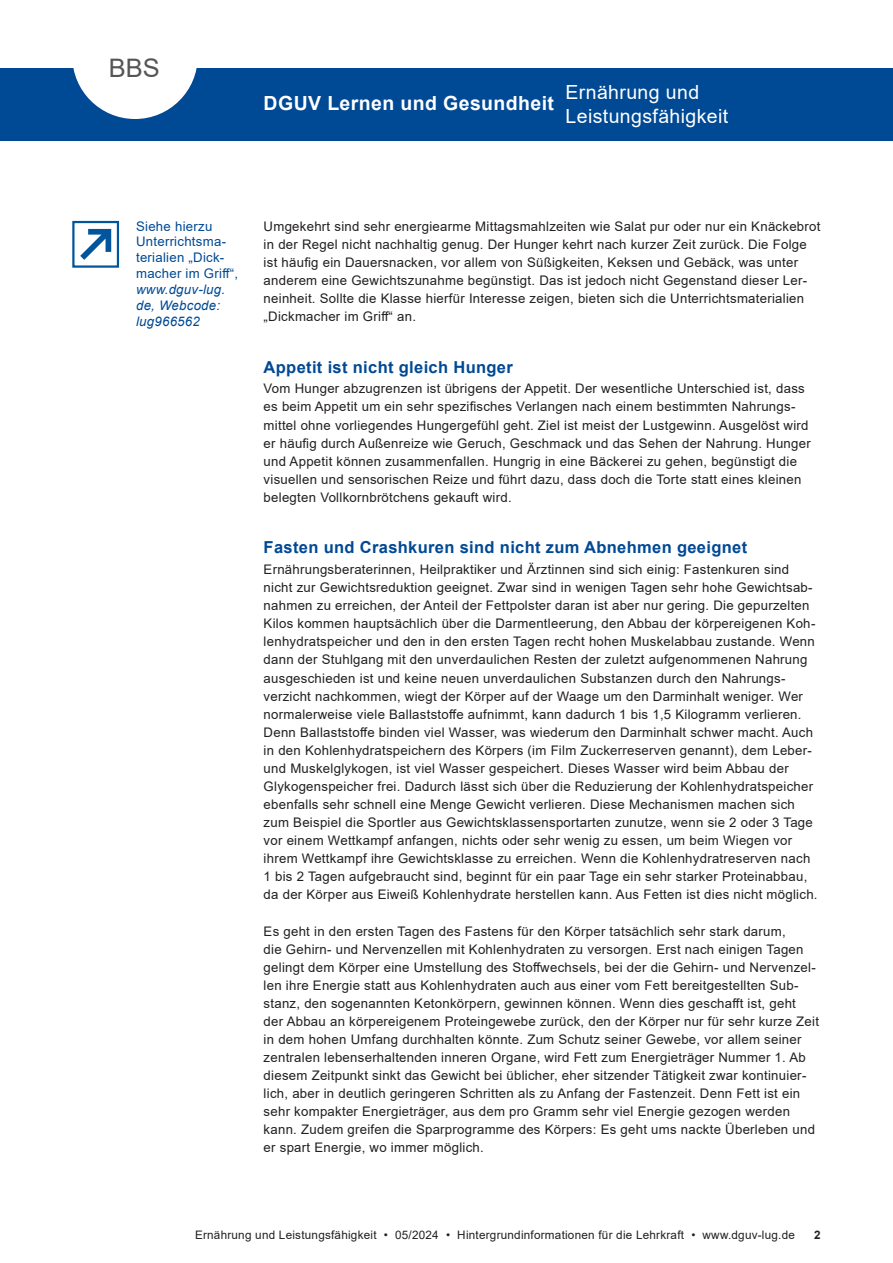
<style>
.page{position:relative;width:893px;height:1263px;background:#fff}
.page>*{position:absolute;margin:0;border:0;box-sizing:border-box;transform-origin:0 0}
.t1{font:25.5px "Arial";color:#555}
.t2{font:19.5px/23.4px "Arial";letter-spacing:.02em;color:#fff}
.t3{font:700 19.5px "Arial";letter-spacing:.02em;color:#fff}
.Zwischenueberschrift{font:700 16.5px "Arial";letter-spacing:.02em;color:#004994}
.Fliesstext{font:13.2px/18px "Arial";letter-spacing:.02em;color:#231f20}
.hinweis_links{font:13.2px/15.9px "Arial";letter-spacing:.02em;color:#004994}
.t4{font:11.7px "Arial";letter-spacing:.02em;color:#231f20}
.t5{font:700 11.7px "Arial";color:#231f20}
.s1{font-style:italic}
</style>
<div class="page">
<div style="left:0;top:68px;width:893px;height:72px;background:#004994"></div>
<svg style="left:73px;top:68px;width:124px;height:51px"></svg>
<div style="left:72px;top:221px;width:47px;height:47px;border:2px solid #01559c"></div>
<svg style="left:80px;top:229px;width:31px;height:31px"></svg>
<h1 class="t1" style="left:109px;top:50px;width:53px">BBS</h1>
<h2 class="t3" style="left:264px;top:89px;width:292px">DGUV Lernen und Gesundheit</h2>
<h2 class="t2" style="left:566px;top:81px;width:164px">Ernährung und<br>Leistungsfähigkeit</h2>
<p class="hinweis_links" style="left:136px;top:218px;width:103px">Siehe hierzu<br>Unterrichtsma&shy;terialien „Dick&shy;macher im Griff“, <span class="s1">www.dguv-lug. de, Webcode: lug966562</span></p>
<p class="Fliesstext" style="left:264px;top:217px;width:558px">Umgekehrt sind sehr energiearme Mittagsmahlzeiten wie Salat pur oder nur ein Knäckebrot in der Regel nicht nachhaltig genug. Der Hunger kehrt nach kurzer Zeit zurück. Die Folge ist häufig ein Dauersnacken, vor allem von Süßigkeiten, Keksen und Gebäck, was unter anderem eine Gewichtszunahme begünstigt. Das ist jedoch nicht Gegenstand dieser Ler&shy;neinheit. Sollte die Klasse hierfür Interesse zeigen, bieten sich die Unterrichtsmaterialien „Dickmacher im Griff“ an.</p>
<p class="Zwischenueberschrift" style="left:264px;top:355px;width:251px">Appetit ist nicht gleich Hunger</p>
<p class="Fliesstext" style="left:264px;top:380px;width:549px">Vom Hunger abzugrenzen ist übrigens der Appetit. Der wesentliche Unterschied ist, dass es beim Appetit um ein sehr spezifisches Verlangen nach einem bestimmten Nahrungs&shy;mittel ohne vorliegendes Hungergefühl geht. Ziel ist meist der Lustgewinn. Ausgelöst wird er häufig durch Außenreize wie Geruch, Geschmack und das Sehen der Nahrung. Hunger und Appetit können zusammenfallen. Hungrig in eine Bäckerei zu gehen, begünstigt die visuellen und sensorischen Reize und führt dazu, dass doch die Torte statt eines kleinen belegten Vollkornbrötchens gekauft wird.</p>
<p class="Zwischenueberschrift" style="left:264px;top:536px;width:485px">Fasten und Crashkuren sind nicht zum Abnehmen geeignet</p>
<p class="Fliesstext" style="left:264px;top:560px;width:555px">Ernährungsberaterinnen, Heilpraktiker und Ärztinnen sind sich einig: Fastenkuren sind nicht zur Gewichtsreduktion geeignet. Zwar sind in wenigen Tagen sehr hohe Gewichtsab&shy;nahmen zu erreichen, der Anteil der Fettpolster daran ist aber nur gering. Die gepurzelten Kilos kommen hauptsächlich über die Darmentleerung, den Abbau der körpereigenen Koh&shy;lenhydratspeicher und den in den ersten Tagen recht hohen Muskelabbau zustande. Wenn dann der Stuhlgang mit den unverdaulichen Resten der zuletzt aufgenommenen Nahrung ausgeschieden ist und keine neuen unverdaulichen Substanzen durch den Nahrungs&shy;verzicht nachkommen, wiegt der Körper auf der Waage um den Darminhalt weniger. Wer normalerweise viele Ballaststoffe aufnimmt, kann dadurch 1 bis 1,5 Kilogramm verlieren.<br>Denn Ballaststoffe binden viel Wasser, was wiederum den Darminhalt schwer macht. Auch in den Kohlenhydratspeichern des Körpers (im Film Zuckerreserven genannt), dem Leber&shy;und Muskelglykogen, ist viel Wasser gespeichert. Dieses Wasser wird beim Abbau der Glykogenspeicher frei. Dadurch lässt sich über die Reduzierung der Kohlenhydratspeicher ebenfalls sehr schnell eine Menge Gewicht verlieren. Diese Mechanismen machen sich zum Beispiel die Sportler aus Gewichtsklassensportarten zunutze, wenn sie 2 oder 3 Tage vor einem Wettkampf anfangen, nichts oder sehr wenig zu essen, um beim Wiegen vor ihrem Wettkampf ihre Gewichtsklasse zu erreichen. Wenn die Kohlenhydratreserven nach 1 bis 2 Tagen aufgebraucht sind, beginnt für ein paar Tage ein sehr starker Proteinabbau, da der Körper aus Eiweiß Kohlenhydrate herstellen kann. Aus Fetten ist dies nicht möglich.</p>
<p class="Fliesstext" style="left:264px;top:922px;width:557px">Es geht in den ersten Tagen des Fastens für den Körper tatsächlich sehr stark darum,<br>die Gehirn- und Nervenzellen mit Kohlenhydraten zu versorgen. Erst nach einigen Tagen gelingt dem Körper eine Umstellung des Stoffwechsels, bei der die Gehirn- und Nervenzel&shy;len ihre Energie statt aus Kohlenhydraten auch aus einer vom Fett bereitgestellten Sub&shy;stanz, den sogenannten Ketonkörpern, gewinnen können. Wenn dies geschafft ist, geht<br>der Abbau an körpereigenem Proteingewebe zurück, den der Körper nur für sehr kurze Zeit in dem hohen Umfang durchhalten könnte. Zum Schutz seiner Gewebe, vor allem seiner zentralen lebenserhaltenden inneren Organe, wird Fett zum Energieträger Nummer 1. Ab diesem Zeitpunkt sinkt das Gewicht bei üblicher, eher sitzender Tätigkeit zwar kontinuier&shy;lich, aber in deutlich geringeren Schritten als zu Anfang der Fastenzeit. Denn Fett ist ein sehr kompakter Energieträger, aus dem pro Gramm sehr viel Energie gezogen werden kann. Zudem greifen die Sparprogramme des Körpers: Es geht ums nackte Überleben und er spart Energie, wo immer möglich.</p>
<p class="t4" style="left:195px;top:1227px;width:601px">Ernährung und Leistungsfähigkeit • 05/2024 • Hintergrundinformationen für die Lehrkraft • www.dguv-lug.de</p>
<p class="t5" style="left:814px;top:1227px;width:8px">2</p>
</div>
